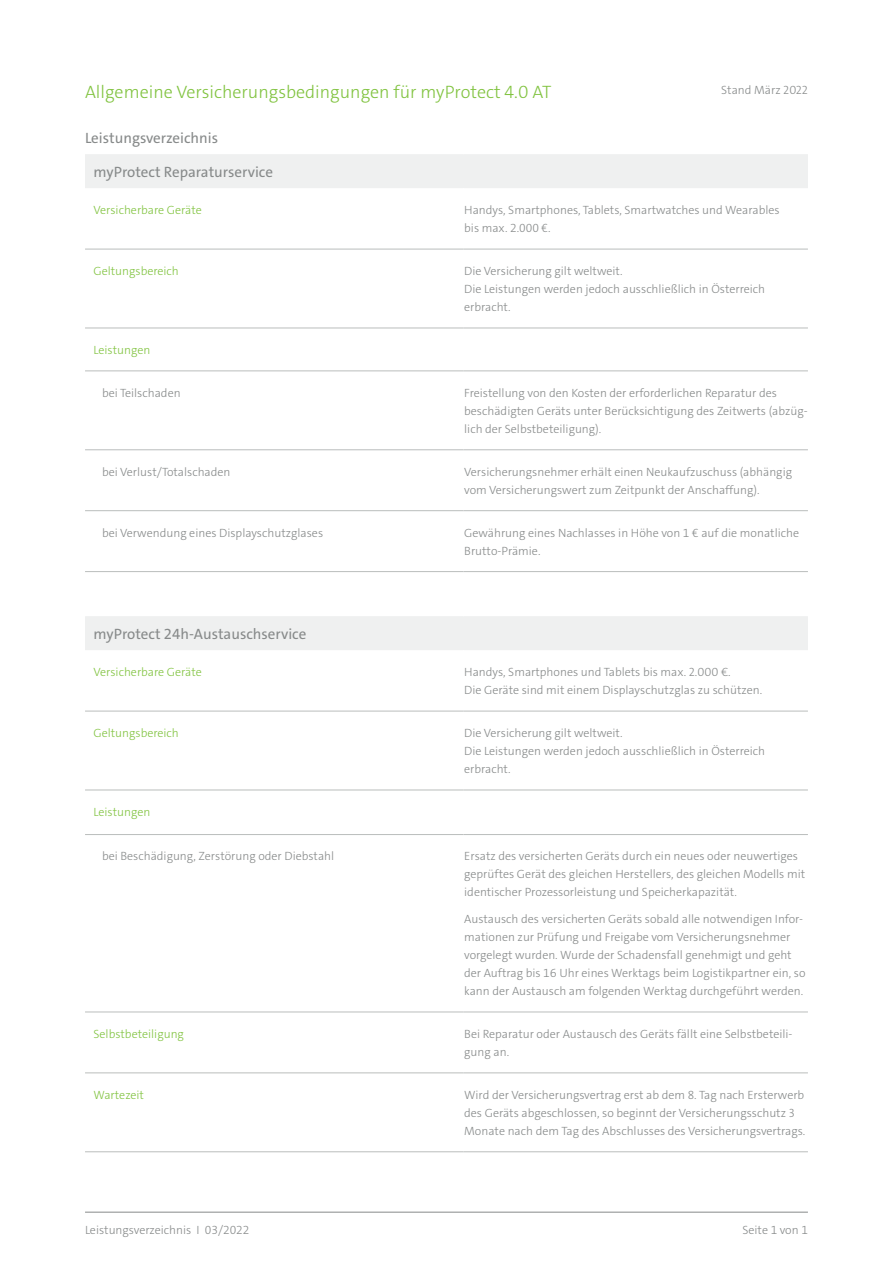
<style>
.page{position:relative;width:893px;height:1263px;background:#fff}
.page>*{position:absolute;margin:0;border:0;box-sizing:border-box;transform-origin:0 0}
.t1{font:300 18px "The Sans C4 s";color:#81c340}
.t2{font:15px "The Sans C4 s";color:#878a8a}
.Fließtext{font:300 12px/18px "The Sans C4 s";color:#878a8a}
.Fließtext-2{font:300 12px "The Sans C4 s";color:#81c340}
</style>
<div class="page">
<svg style="left:85px;top:154px;width:723px;height:496px"></svg>
<hr style="left:463px;top:188px;width:1px;height:61px;background:#fff">
<hr style="left:463px;top:249px;width:1px;height:79px;background:#fff">
<hr style="left:463px;top:371px;width:1px;height:79px;background:#fff">
<hr style="left:463px;top:450px;width:1px;height:60px;background:#fff">
<hr style="left:463px;top:511px;width:1px;height:60px;background:#fff">
<hr style="left:463px;top:572px;width:1px;height:44px;background:#fff">
<hr style="left:85px;top:249px;width:378px;height:1px;background:#babdbc">
<hr style="left:463px;top:249px;width:345px;height:1px;background:#babdbc">
<hr style="left:85px;top:449px;width:378px;height:1px;background:#babdbc">
<hr style="left:463px;top:449px;width:345px;height:1px;background:#babdbc">
<hr style="left:85px;top:328px;width:378px;height:1px;background:#babdbc">
<hr style="left:463px;top:328px;width:345px;height:1px;background:#babdbc">
<hr style="left:85px;top:371px;width:378px;height:1px;background:#babdbc">
<hr style="left:463px;top:371px;width:345px;height:1px;background:#babdbc">
<hr style="left:85px;top:510px;width:378px;height:1px;background:#babdbc">
<hr style="left:463px;top:510px;width:345px;height:1px;background:#babdbc">
<hr style="left:85px;top:571px;width:378px;height:1px;background:#babdbc">
<hr style="left:463px;top:571px;width:345px;height:1px;background:#babdbc">
<hr style="left:85px;top:711px;width:378px;height:1px;background:#babdbc">
<hr style="left:463px;top:711px;width:345px;height:1px;background:#babdbc">
<hr style="left:85px;top:790px;width:378px;height:1px;background:#babdbc">
<hr style="left:463px;top:790px;width:345px;height:1px;background:#babdbc">
<hr style="left:85px;top:834px;width:378px;height:1px;background:#babdbc">
<hr style="left:463px;top:834px;width:345px;height:1px;background:#babdbc">
<hr style="left:85px;top:1012px;width:378px;height:1px;background:#babdbc">
<hr style="left:463px;top:1012px;width:345px;height:1px;background:#babdbc">
<hr style="left:85px;top:1072px;width:378px;height:1px;background:#babdbc">
<hr style="left:463px;top:1072px;width:345px;height:1px;background:#babdbc">
<hr style="left:85px;top:1151px;width:378px;height:1px;background:#babdbc">
<hr style="left:463px;top:1151px;width:345px;height:1px;background:#babdbc">
<hr style="left:85px;top:1212px;width:723px;height:1px;background:#878a8a">
<p class="t1" style="left:85px;top:81px;width:468px">Allgemeine Versicherungsbedingungen für myProtect 4.0 AT</p>
<p class="t2" style="left:85px;top:128px;width:135px">Leistungsverzeichnis</p>
<p class="t2" style="left:94px;top:162px;width:181px">myProtect Reparaturservice</p>
<p class="Fließtext-2" style="left:94px;top:202px;width:110px">Versicherbare Geräte</p>
<p class="Fließtext" style="left:464px;top:201px;width:317px">Handys, Smartphones, Tablets, Smartwatches und Wearables bis max. 2.000 €.</p>
<p class="Fließtext-2" style="left:94px;top:263px;width:87px">Geltungsbereich</p>
<p class="Fließtext" style="left:464px;top:262px;width:302px">Die Versicherung gilt weltweit.<br>Die Leistungen werden jedoch ausschließlich in Österreich erbracht.</p>
<p class="Fließtext-2" style="left:94px;top:342px;width:58px">Leistungen</p>
<p class="Fließtext" style="left:102px;top:384px;width:80px">bei Teilschaden</p>
<p class="Fließtext" style="left:464px;top:384px;width:345px">Freistellung von den Kosten der erforderlichen Reparatur des beschädigten Geräts unter Berücksichtigung des Zeitwerts (abzüg&shy;lich der Selbstbeteiligung).</p>
<p class="Fließtext" style="left:102px;top:463px;width:130px">bei Verlust/Totalschaden</p>
<p class="Fließtext" style="left:464px;top:463px;width:329px">Versicherungsnehmer erhält einen Neukaufzuschuss (abhängig vom Versicherungswert zum Zeitpunkt der Anschaffung).</p>
<p class="Fließtext" style="left:102px;top:524px;width:223px">bei Verwendung eines Displayschutzglases</p>
<p class="Fließtext" style="left:464px;top:524px;width:336px">Gewährung eines Nachlasses in Höhe von 1 € auf die monatliche<br>Brutto-Prämie.</p>
<p class="Fließtext" style="left:721px;top:81px;width:88px">Stand März 2022</p>
<p class="t2" style="left:94px;top:624px;width:214px">myProtect 24h-Austauschservice</p>
<p class="Fließtext-2" style="left:94px;top:664px;width:110px">Versicherbare Geräte</p>
<p class="Fließtext" style="left:464px;top:663px;width:299px">Handys, Smartphones und Tablets bis max. 2.000 €.<br>Die Geräte sind mit einem Displayschutzglas zu schützen.</p>
<p class="Fließtext-2" style="left:94px;top:725px;width:87px">Geltungsbereich</p>
<p class="Fließtext" style="left:464px;top:724px;width:302px">Die Versicherung gilt weltweit.<br>Die Leistungen werden jedoch ausschließlich in Österreich erbracht.</p>
<p class="Fließtext-2" style="left:94px;top:804px;width:58px">Leistungen</p>
<p class="Fließtext" style="left:102px;top:847px;width:234px">bei Beschädigung, Zerstörung oder Diebstahl</p>
<p class="Fließtext" style="left:464px;top:847px;width:342px">Ersatz des versicherten Geräts durch ein neues oder neuwertiges geprüftes Gerät des gleichen Herstellers, des gleichen Modells mit identischer Prozessorleistung und Speicherkapazität.</p>
<p class="Fließtext" style="left:464px;top:910px;width:343px">Austausch des versicherten Geräts sobald alle notwendigen Infor&shy;mationen zur Prüfung und Freigabe vom Versicherungsnehmer vorgelegt wurden. Wurde der Schadensfall genehmigt und geht der Auftrag bis 16 Uhr eines Werktags beim Logistikpartner ein, so kann der Austausch am folgenden Werktag durchgeführt werden.</p>
<p class="Fließtext-2" style="left:94px;top:1026px;width:92px">Selbstbeteiligung</p>
<p class="Fließtext" style="left:464px;top:1025px;width:330px">Bei Reparatur oder Austausch des Geräts fällt eine Selbstbeteili&shy;gung an.</p>
<p class="Fließtext-2" style="left:94px;top:1087px;width:52px">Wartezeit</p>
<p class="Fließtext" style="left:464px;top:1086px;width:343px">Wird der Versicherungsvertrag erst ab dem 8. Tag nach Ersterwerb des Geräts abgeschlossen, so beginnt der Versicherungsschutz 3<br>Monate nach dem Tag des Abschlusses des Versicherungsvertrags.</p>
<p class="Fließtext" style="left:85px;top:1221px;width:166px">Leistungsverzeichnis I 03/2022</p>
<p class="Fließtext" style="left:742px;top:1221px;width:67px">Seite 1 von 1</p>
</div>
